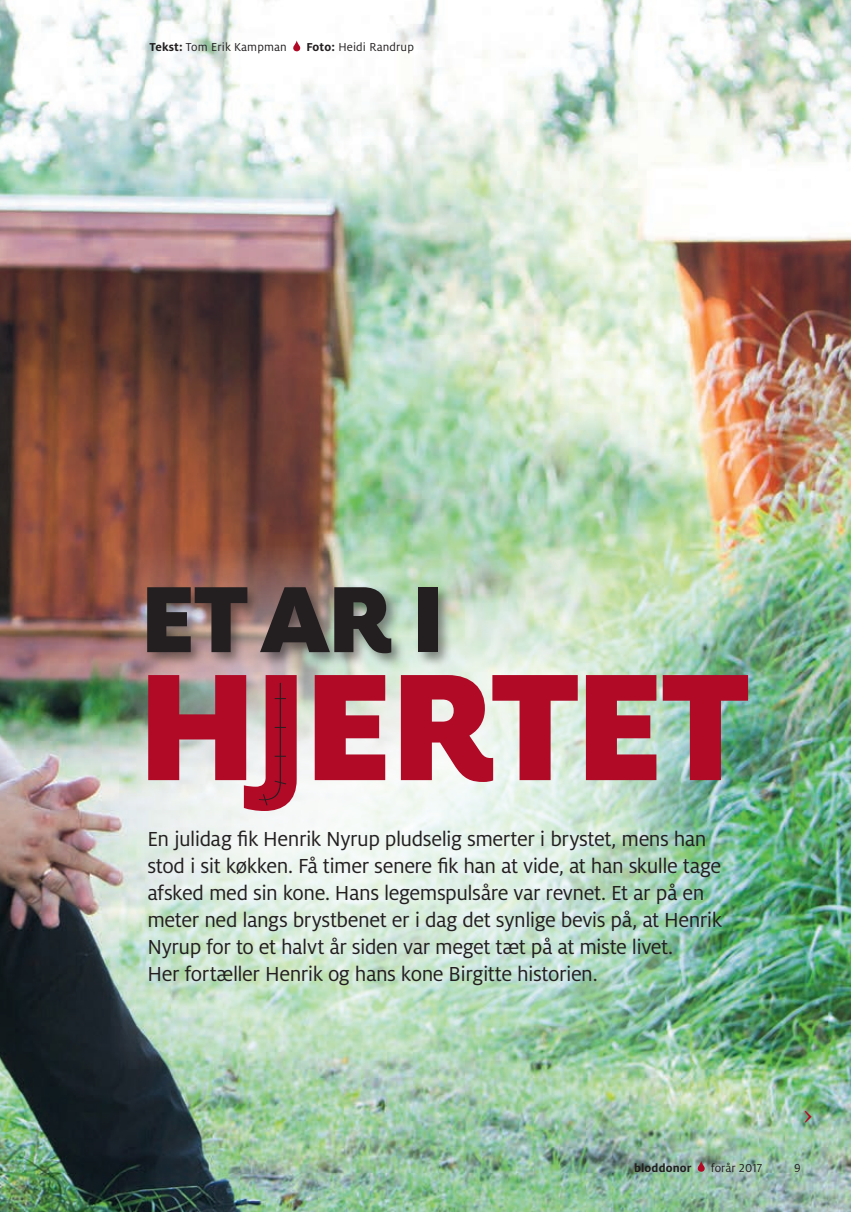
<style>
.page{position:relative;width:851px;height:1212px;background:#fff}
.page>*{position:absolute;margin:0;border:0;box-sizing:border-box;transform-origin:0 0}
.t1{font:900 168.6px "Milo OT";letter-spacing:-.035em;color:#b00a27}
.t2{font:900 104.1px "Milo OT";color:#231f20}
.t3{font:29.55px "Milo Serif OT Text";color:#b00a27}
.t4{font:22.5px/27px "Milo OT";letter-spacing:-.02em;color:#231f20}
.t5{font:12.75px "Milo OT";letter-spacing:.01em;color:#231f20}
.t6{font:700 12.75px "Milo OT";color:#231f20}
.s1{font-weight:700}
</style>
<div class="page">
<img style="left:0;top:0;width:850px;height:1212px">
<img style="left:108px;top:544px;width:616px;height:531px">
<svg style="left:293px;top:40px;width:7px;height:11px"></svg>
<svg style="left:254px;top:678px;width:33px;height:128px"></svg>
<div style="left:144px;top:584px;width:309px;height:84px;background:#231f20;opacity:.5"></div>
<svg style="left:697px;top:1161px;width:7px;height:11px"></svg>
<p class="t5" style="left:149px;top:40px;width:139px"><span class="s1">Tekst:</span> Tom Erik Kampman</p>
<p class="t5" style="left:306px;top:40px;width:109px"><span class="s1">Foto:</span> Heidi Randrup</p>
<h2 class="t2" style="left:140px;top:559px;width:307px">ET AR I</h2>
<h1 class="t1" style="left:136px;top:629px;width:616px">HJERTET</h1>
<p class="t4" style="left:147px;top:825px;width:576px">En julidag fik Henrik Nyrup pludselig smerter i brystet, mens han stod i sit køkken. Få timer senere fik han at vide, at han skulle tage afsked med sin kone. Hans legemspulsåre var revnet. Et ar på en meter ned langs brystbenet er i dag det synlige bevis på, at Henrik Nyrup for to et halvt år siden var meget tæt på at miste livet.<br>Her fortæller Henrik og hans kone Birgitte historien.</p>
<h3 class="t3" style="left:803px;top:1101px;width:11px">›</h3>
<p class="t6" style="left:634px;top:1160px;width:59px">bloddonor</p>
<p class="t5" style="left:710px;top:1161px;width:53px">forår 2017</p>
<p class="t5" style="left:794px;top:1161px;width:8px">9</p>
</div>
